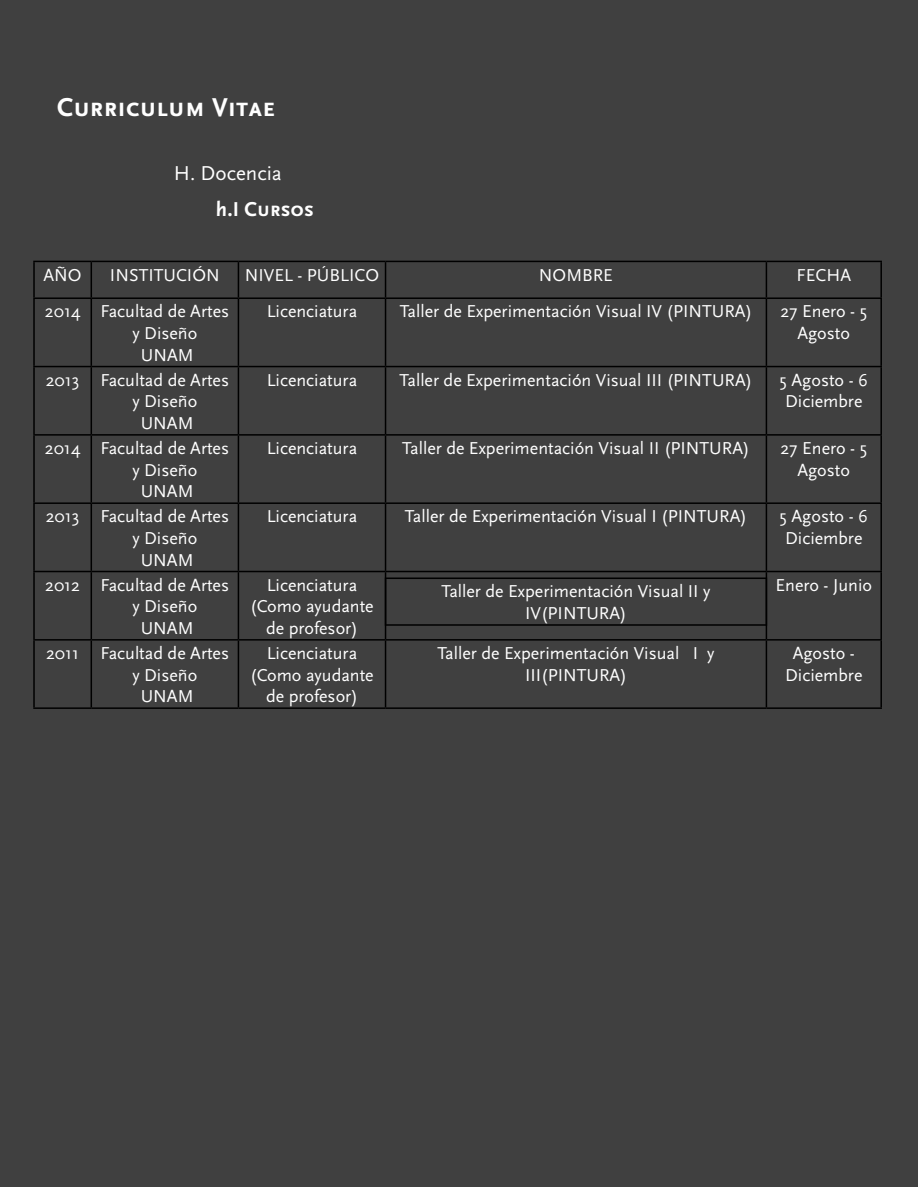
<style>
.page{position:relative;width:918px;height:1188px;background:#fff}
.page>*{position:absolute;margin:0;border:0;box-sizing:border-box;transform-origin:0 0}
.t1{font:700 27px "Scala Sans Caps";color:#fff}
.t2{font:21px "Scala Sans";color:#fff}
.t3{font:700 21px "Scala Sans Caps";color:#fff}
.t4{font:18px/21.6px "Scala Sans";color:#fff;text-align:center}
.s1{font-family:"Scala Sans";font-style:italic}
</style>
<div class="page">
<div style="left:0;top:0;width:918px;height:1187px;background:#404040"></div>
<hr style="left:33px;top:261px;width:58px;height:1px;background:#000">
<hr style="left:33px;top:262px;width:2px;height:35px;background:#000">
<hr style="left:91px;top:261px;width:147px;height:1px;background:#000">
<hr style="left:91px;top:262px;width:1px;height:35px;background:#000">
<hr style="left:238px;top:261px;width:148px;height:1px;background:#000">
<hr style="left:238px;top:262px;width:1px;height:35px;background:#000">
<hr style="left:386px;top:261px;width:380px;height:1px;background:#000">
<hr style="left:385px;top:262px;width:1px;height:35px;background:#000">
<hr style="left:766px;top:261px;width:116px;height:1px;background:#000">
<hr style="left:766px;top:262px;width:1px;height:35px;background:#000">
<hr style="left:880px;top:262px;width:2px;height:35px;background:#000">
<hr style="left:33px;top:297px;width:58px;height:2px;background:#000">
<hr style="left:33px;top:299px;width:2px;height:67px;background:#000">
<hr style="left:91px;top:297px;width:147px;height:2px;background:#000">
<hr style="left:91px;top:299px;width:1px;height:67px;background:#000">
<hr style="left:238px;top:297px;width:148px;height:2px;background:#000">
<hr style="left:238px;top:299px;width:1px;height:67px;background:#000">
<hr style="left:386px;top:297px;width:380px;height:2px;background:#000">
<hr style="left:385px;top:299px;width:1px;height:67px;background:#000">
<hr style="left:766px;top:297px;width:116px;height:2px;background:#000">
<hr style="left:766px;top:299px;width:1px;height:67px;background:#000">
<hr style="left:880px;top:299px;width:2px;height:67px;background:#000">
<hr style="left:33px;top:366px;width:58px;height:1px;background:#000">
<hr style="left:33px;top:367px;width:2px;height:67px;background:#000">
<hr style="left:91px;top:366px;width:147px;height:1px;background:#000">
<hr style="left:91px;top:367px;width:1px;height:67px;background:#000">
<hr style="left:238px;top:366px;width:148px;height:1px;background:#000">
<hr style="left:238px;top:367px;width:1px;height:67px;background:#000">
<hr style="left:386px;top:366px;width:380px;height:1px;background:#000">
<hr style="left:385px;top:367px;width:1px;height:67px;background:#000">
<hr style="left:766px;top:366px;width:116px;height:1px;background:#000">
<hr style="left:766px;top:367px;width:1px;height:67px;background:#000">
<hr style="left:880px;top:367px;width:2px;height:67px;background:#000">
<hr style="left:33px;top:434px;width:58px;height:2px;background:#000">
<hr style="left:33px;top:436px;width:2px;height:66px;background:#000">
<hr style="left:91px;top:434px;width:147px;height:2px;background:#000">
<hr style="left:91px;top:436px;width:1px;height:66px;background:#000">
<hr style="left:238px;top:434px;width:148px;height:2px;background:#000">
<hr style="left:238px;top:436px;width:1px;height:66px;background:#000">
<hr style="left:386px;top:434px;width:380px;height:2px;background:#000">
<hr style="left:385px;top:436px;width:1px;height:66px;background:#000">
<hr style="left:766px;top:434px;width:116px;height:2px;background:#000">
<hr style="left:766px;top:436px;width:1px;height:66px;background:#000">
<hr style="left:880px;top:436px;width:2px;height:66px;background:#000">
<hr style="left:33px;top:502px;width:58px;height:2px;background:#000">
<hr style="left:33px;top:504px;width:2px;height:67px;background:#000">
<hr style="left:91px;top:502px;width:147px;height:2px;background:#000">
<hr style="left:91px;top:504px;width:1px;height:67px;background:#000">
<hr style="left:238px;top:502px;width:148px;height:2px;background:#000">
<hr style="left:238px;top:504px;width:1px;height:67px;background:#000">
<hr style="left:386px;top:502px;width:380px;height:2px;background:#000">
<hr style="left:385px;top:504px;width:1px;height:67px;background:#000">
<hr style="left:766px;top:502px;width:116px;height:2px;background:#000">
<hr style="left:766px;top:504px;width:1px;height:67px;background:#000">
<hr style="left:880px;top:504px;width:2px;height:67px;background:#000">
<hr style="left:33px;top:571px;width:58px;height:1px;background:#000">
<hr style="left:33px;top:572px;width:2px;height:67px;background:#000">
<hr style="left:91px;top:571px;width:147px;height:1px;background:#000">
<hr style="left:91px;top:572px;width:1px;height:67px;background:#000">
<hr style="left:238px;top:571px;width:148px;height:1px;background:#000">
<hr style="left:238px;top:572px;width:1px;height:67px;background:#000">
<hr style="left:386px;top:571px;width:380px;height:1px;background:#000">
<hr style="left:385px;top:572px;width:1px;height:67px;background:#000">
<hr style="left:766px;top:571px;width:116px;height:1px;background:#000">
<hr style="left:766px;top:572px;width:1px;height:67px;background:#000">
<hr style="left:880px;top:572px;width:2px;height:67px;background:#000">
<hr style="left:33px;top:639px;width:58px;height:2px;background:#000">
<hr style="left:33px;top:641px;width:2px;height:66px;background:#000">
<hr style="left:91px;top:639px;width:147px;height:2px;background:#000">
<hr style="left:91px;top:641px;width:1px;height:66px;background:#000">
<hr style="left:238px;top:639px;width:148px;height:2px;background:#000">
<hr style="left:238px;top:641px;width:1px;height:66px;background:#000">
<hr style="left:386px;top:639px;width:380px;height:2px;background:#000">
<hr style="left:385px;top:641px;width:1px;height:66px;background:#000">
<hr style="left:766px;top:639px;width:116px;height:2px;background:#000">
<hr style="left:766px;top:641px;width:1px;height:66px;background:#000">
<hr style="left:880px;top:641px;width:2px;height:66px;background:#000">
<hr style="left:33px;top:707px;width:58px;height:2px;background:#000">
<hr style="left:91px;top:707px;width:147px;height:2px;background:#000">
<hr style="left:238px;top:707px;width:148px;height:2px;background:#000">
<hr style="left:386px;top:707px;width:380px;height:2px;background:#000">
<hr style="left:766px;top:707px;width:116px;height:2px;background:#000">
<hr style="left:385px;top:578px;width:382px;height:1px;background:#000">
<hr style="left:385px;top:624px;width:382px;height:2px;background:#000">
<h1 class="t1" style="left:57px;top:92px;width:220px">Curriculum Vitae</h1>
<p class="t2" style="left:174px;top:162px;width:109px">H. Docencia</p>
<p class="t3" style="left:216px;top:197px;width:99px"><span class="s1">h</span>.I Cursos</p>
<p class="t4" style="left:44px;top:264px;width:40px">AÑO</p>
<p class="t4" style="left:110px;top:264px;width:111px">INSTITUCIÓN</p>
<p class="t4" style="left:245px;top:264px;width:136px">NIVEL - PÚBLICO</p>
<p class="t4" style="left:539px;top:264px;width:76px">NOMBRE</p>
<p class="t4" style="left:797px;top:264px;width:56px">FECHA</p>
<p class="t4" style="left:45px;top:301px;width:186px">2014 Facultad de Artes</p>
<p class="t4" style="left:132px;top:323px;width:66px">y Diseño</p>
<p class="t4" style="left:141px;top:344px;width:54px">UNAM</p>
<p class="t4" style="left:267px;top:301px;width:92px">Licenciatura</p>
<p class="t4" style="left:400px;top:301px;width:354px">Taller de Experimentación Visual IV (PINTURA)</p>
<p class="t4" style="left:780px;top:301px;width:88px">27 Enero - 5<br>Agosto</p>
<p class="t4" style="left:46px;top:369px;width:185px">2013 Facultad de Artes</p>
<p class="t4" style="left:132px;top:391px;width:66px">y Diseño</p>
<p class="t4" style="left:141px;top:413px;width:54px">UNAM</p>
<p class="t4" style="left:45px;top:438px;width:186px">2014 Facultad de Artes</p>
<p class="t4" style="left:132px;top:459px;width:66px">y Diseño</p>
<p class="t4" style="left:141px;top:481px;width:54px">UNAM</p>
<p class="t4" style="left:46px;top:506px;width:185px">2013 Facultad de Artes</p>
<p class="t4" style="left:132px;top:528px;width:66px">y Diseño</p>
<p class="t4" style="left:141px;top:549px;width:54px">UNAM</p>
<p class="t4" style="left:45px;top:574px;width:186px">2012 Facultad de Artes</p>
<p class="t4" style="left:132px;top:596px;width:66px">y Diseño</p>
<p class="t4" style="left:141px;top:618px;width:54px">UNAM</p>
<p class="t4" style="left:46px;top:643px;width:185px">2011 Facultad de Artes</p>
<p class="t4" style="left:132px;top:664px;width:66px">y Diseño</p>
<p class="t4" style="left:141px;top:686px;width:54px">UNAM</p>
<p class="t4" style="left:267px;top:369px;width:92px">Licenciatura</p>
<p class="t4" style="left:400px;top:369px;width:354px">Taller de Experimentación Visual III (PINTURA)</p>
<p class="t4" style="left:780px;top:369px;width:90px">5 Agosto - 6<br>Diciembre</p>
<p class="t4" style="left:267px;top:438px;width:92px">Licenciatura</p>
<p class="t4" style="left:402px;top:438px;width:349px">Taller de Experimentación Visual II (PINTURA)</p>
<p class="t4" style="left:780px;top:438px;width:88px">27 Enero - 5<br>Agosto</p>
<p class="t4" style="left:267px;top:506px;width:92px">Licenciatura</p>
<p class="t4" style="left:405px;top:506px;width:344px">Taller de Experimentación Visual I (PINTURA)</p>
<p class="t4" style="left:780px;top:506px;width:90px">5 Agosto - 6<br>Diciembre</p>
<p class="t4" style="left:250px;top:574px;width:125px">Licenciatura (Como ayudante de profesor)</p>
<p class="t4" style="left:441px;top:581px;width:271px">Taller de Experimentación Visual II y<br>IV(PINTURA)</p>
<p class="t4" style="left:776px;top:574px;width:98px">Enero - Junio</p>
<p class="t4" style="left:250px;top:643px;width:125px">Licenciatura (Como ayudante de profesor)</p>
<p class="t4" style="left:437px;top:643px;width:279px">Taller de Experimentación Visual I y<br>III(PINTURA)</p>
<p class="t4" style="left:785px;top:643px;width:79px">Agosto -<br>Diciembre</p>
</div>
